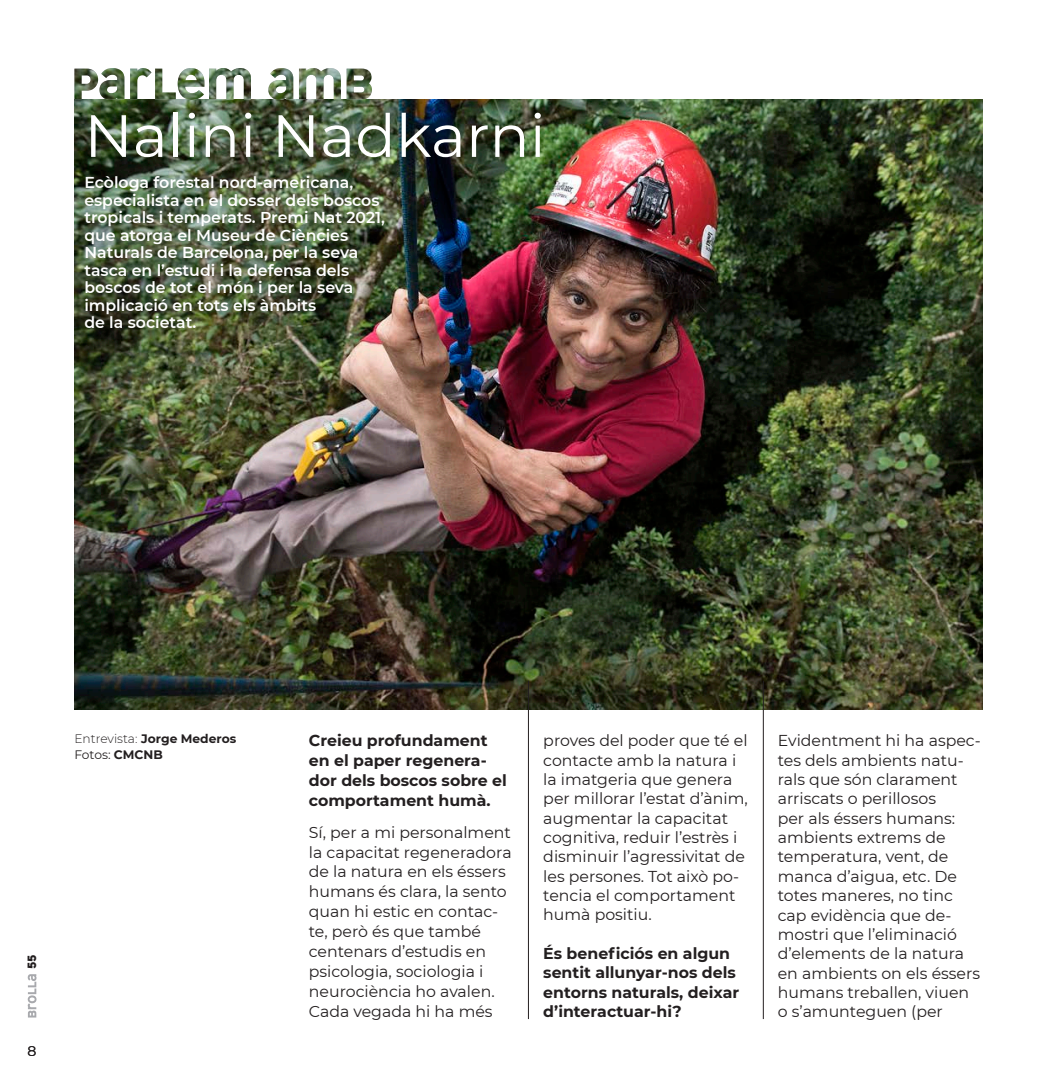
<style>
.page{position:relative;width:1042px;height:1092px;background:#fff}
.page>*{position:absolute;margin:0;border:0;box-sizing:border-box;transform-origin:0 0}
.t1{font:59.5px "Montserrat";color:#fff}
.t2{font:15.75px/19.4px "Montserrat";color:#231f20}
.t3{font:600 15.75px/17.5px "Montserrat";color:#fff}
.t4{font:700 15.75px/19.4px "Montserrat";color:#231f20}
.t5{font:14.35px "Designal BW20";color:#231f20}
.t6{font:14px "Montserrat";color:#231f20}
.t7{font:700 12.25px/15.8px "Montserrat";color:#231f20}
.s1{font-weight:300}
.s2{font-weight:400}
</style>
<div class="page">
<svg style="left:28px;top:974px;width:9px;height:43px"></svg>
<img style="left:74px;top:99px;width:908px;height:610px">
<hr style="left:763px;top:680px;width:1px;height:338px;background:#231f20">
<hr style="left:528px;top:680px;width:1px;height:338px;background:#231f20">
<img style="left:74px;top:68px;width:298px;height:32px">
<h1 class="t1" style="left:84px;top:95px;width:463px">Nalini Nadkarni</h1>
<p class="t3" style="left:84px;top:173px;width:302px">Ecòloga forestal nord-americana, especialista en el dosser dels boscos tropicals i temperats. Premi Nat 2021, que atorga el Museu de Ciències<br>Naturals de Barcelona, per la seva tasca en l’estudi i la defensa dels boscos de tot el món i per la seva implicació en tots els àmbits<br>de la societat.</p>
<p class="t7" style="left:74px;top:730px;width:163px"><span class="s1">Entrevista:</span> Jorge Mederos<br><span class="s2">Fotos:</span> CMCNB</p>
<p class="t5" style="left:24px;top:969px;width:16px;rotate:-90deg">55</p>
<p class="t6" style="left:27px;top:1041px;width:10px">8</p>
<p class="t4" style="left:309px;top:729px;width:200px;line-height:19.9px">Creieu profundament en el paper regenera&shy;dor dels boscos sobre el comportament humà.</p>
<p class="t2" style="left:309px;top:821px;width:204px;line-height:19.9px">Sí, per a mi personalment la capacitat regeneradora de la natura en els éssers humans és clara, la sento quan hi estic en contac&shy;te, però és que també centenars d’estudis en psicologia, sociologia i neurociència ho avalen.<br>Cada vegada hi ha més</p>
<p class="t2" style="left:543px;top:730px;width:206px">proves del poder que té el contacte amb la natura i la imatgeria que genera per millorar l’estat d’ànim, augmentar la capacitat cognitiva, reduir l’estrès i disminuir l’agressivitat de les persones. Tot això po&shy;tencia el comportament humà positiu.</p>
<p class="t4" style="left:543px;top:942px;width:197px">És beneficiós en algun sentit allunyar-nos dels entorns naturals, deixar d’interactuar-hi?</p>
<p class="t2" style="left:778px;top:730px;width:204px">Evidentment hi ha aspec&shy;tes dels ambients natu&shy;rals que són clarament arriscats o perillosos<br>per als éssers humans: ambients extrems de temperatura, vent, de manca d’aigua, etc. De totes maneres, no tinc cap evidència que de&shy;mostri que l’eliminació d’elements de la natura en ambients on els éssers humans treballen, viuen o s’amunteguen (per</p>
</div>
